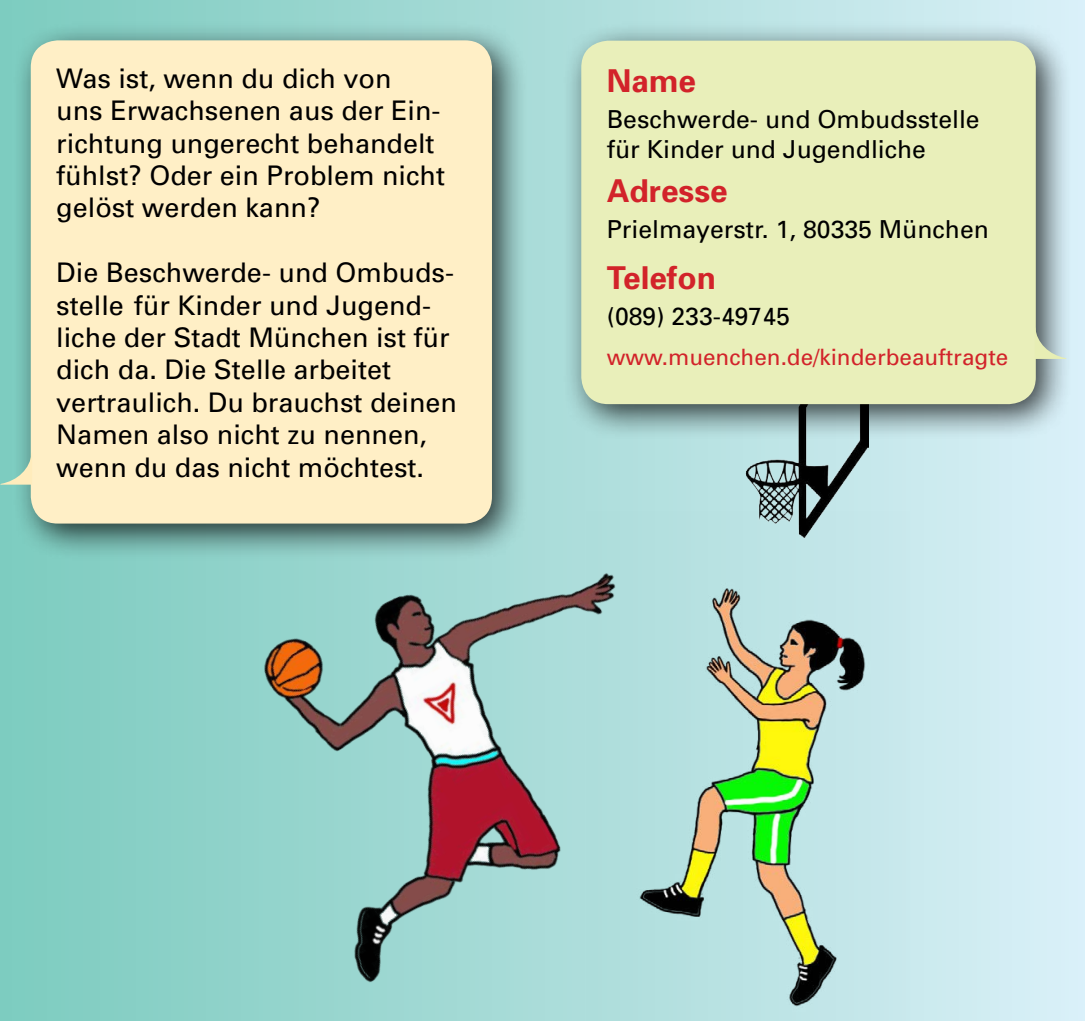
<style>
.page{position:relative;width:1085px;height:1021px;background:#fff}
.page>*{position:absolute;margin:0;border:0;box-sizing:border-box;transform-origin:0 0}
.t1{font:700 31.5px "Univers";color:#d2232a}
.t2{font:27px/32.4px "Univers";color:#000}
.t3{font:24.75px/29.7px "Univers";color:#000}
.t4{font:22.5px "Univers";color:#d2232a}
</style>
<div class="page">
<div style="left:0;top:0;width:1084px;height:1020px;background:linear-gradient(to right,#7ccbbe,#d9eff7)"></div>
<img style="left:139px;top:436px;width:585px;height:584px">
<img style="left:724px;top:441px;width:144px;height:70px">
<img style="left:586px;top:511px;width:323px;height:509px">
<div style="left:12px;top:21px;width:516px;height:540px;background:#000;opacity:.75"></div>
<div style="left:31px;top:40px;width:461px;height:483px;background:#ffefc6;border-radius:27px"></div>
<div style="left:562px;top:21px;width:510px;height:420px;background:#000;opacity:.75"></div>
<div style="left:581px;top:41px;width:454px;height:363px;background:#e9efba;border-radius:27px"></div>
<svg style="left:1035px;top:327px;width:31px;height:32px"></svg>
<svg style="left:0;top:453px;width:31px;height:31px"></svg>
<p class="t2" style="left:56px;top:61px;width:390px">Was ist, wenn du dich von<br>uns Erwachsenen aus der Ein&shy;richtung ungerecht behandelt fühlst? Oder ein Problem nicht gelöst werden kann?</p>
<p class="t2" style="left:56px;top:256px;width:402px">Die Beschwerde- und Ombuds&shy;stelle für Kinder und Jugend&shy;liche der Stadt München ist für dich da. Die Stelle arbeitet vertraulich. Du brauchst deinen<br>Namen also nicht zu nennen, wenn du das nicht möchtest.</p>
<p class="t1" style="left:606px;top:61px;width:91px">Name</p>
<p class="t3" style="left:606px;top:104px;width:374px">Beschwerde- und Ombudsstelle für Kinder und Jugendliche</p>
<p class="t1" style="left:606px;top:170px;width:122px">Adresse</p>
<p class="t3" style="left:606px;top:214px;width:383px">Prielmayerstr. 1, 80335 München</p>
<p class="t1" style="left:606px;top:257px;width:111px">Telefon</p>
<p class="t3" style="left:606px;top:301px;width:184px">(089) 233-49745</p>
<p class="t4" style="left:606px;top:342px;width:403px">www.muenchen.de/kinderbeauftragte</p>
</div>
